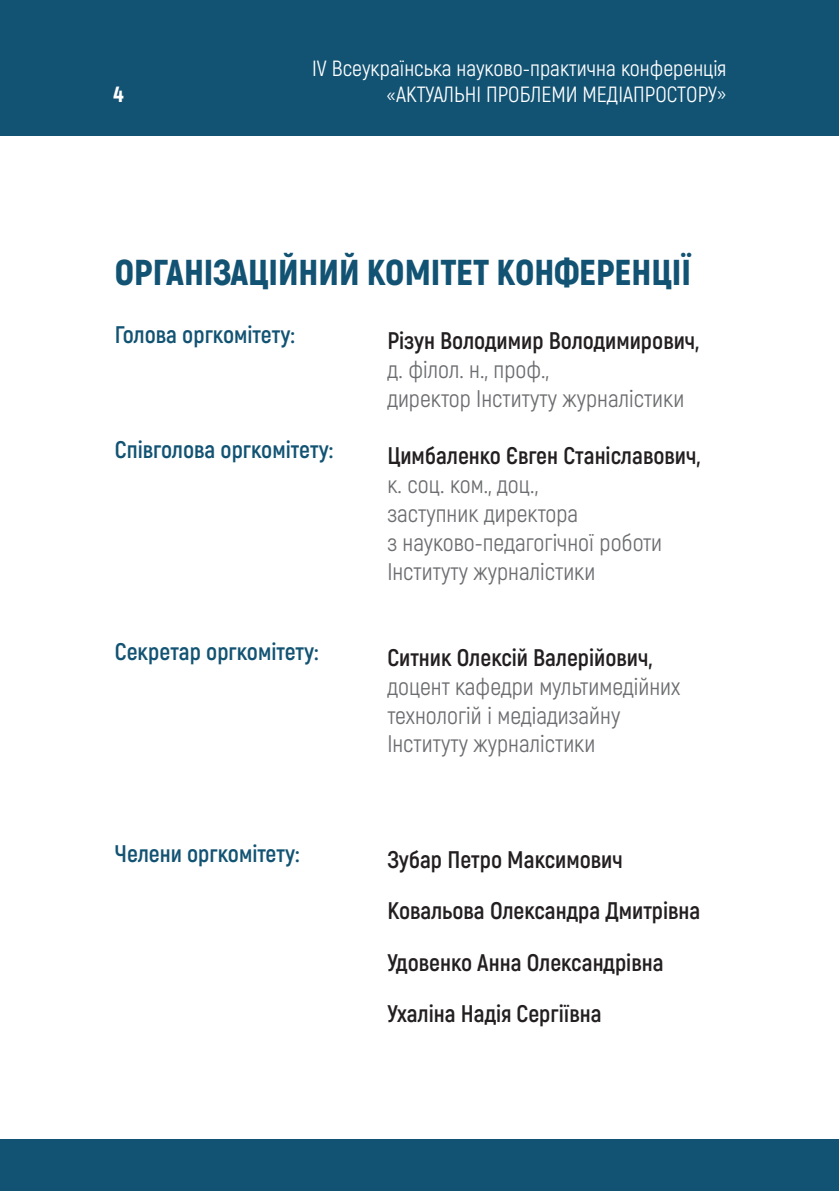
<style>
.page{position:relative;width:840px;height:1191px;background:#fff}
.page>*{position:absolute;margin:0;border:0;box-sizing:border-box;transform-origin:0 0}
.t1{font:900 36px "Akrobat";color:#125373}
.t2{font:24px/28.8px "Akrobat";color:#6c6d70}
.t3{font:700 24px/28.8px "Akrobat";color:#231f20}
.t4{font:700 24px "Akrobat";color:#125373}
.t5{font:22px "Akrobat";color:#fff}
.t6{font:900 22px "Akrobat";color:#fff}
.s1{font-weight:400;color:#6c6d70}
.s2{font-weight:700;color:#231f20}
</style>
<div class="page">
<div style="left:0;top:0;width:838px;height:136px;background:#125373"></div>
<div style="left:0;top:1140px;width:838px;height:51px;background:#125373"></div>
<p class="t5" style="left:312px;top:55px;width:415px">ІV Всеукраїнська науково-практична конференція</p>
<p class="t6" style="left:113px;top:80px;width:12px">4</p>
<p class="t5" style="left:386px;top:81px;width:341px">«АКТУАЛЬНІ ПРОБЛЕМИ МЕДІАПРОСТОРУ»</p>
<p class="t1" style="left:115px;top:249px;width:577px">ОРГАНІЗАЦІЙНИЙ КОМІТЕТ КОНФЕРЕНЦІЇ</p>
<p class="t4" style="left:115px;top:319px;width:181px">Голова оргкомітету:</p>
<p class="t3" style="left:387px;top:326px;width:313px">Різун Володимир Володимирович, <span class="s1">д. філол. н., проф.,</span></p>
<p class="t2" style="left:387px;top:384px;width:298px">директор Інституту журналістики</p>
<p class="t3" style="left:387px;top:441px;width:314px">Цимбаленко Євген Станіславович,</p>
<p class="t2" style="left:387px;top:470px;width:152px">к. соц. ком., доц.,</p>
<p class="t2" style="left:387px;top:499px;width:192px">заступник директора</p>
<p class="t2" style="left:387px;top:528px;width:276px">з науково-педагогічної роботи</p>
<p class="t2" style="left:387px;top:557px;width:209px">Інституту журналістики</p>
<p class="t4" style="left:115px;top:435px;width:219px">Співголова оргкомітету:</p>
<p class="t4" style="left:115px;top:636px;width:205px">Секретар оргкомітету:</p>
<p class="t4" style="left:115px;top:838px;width:186px">Челени оргкомітету:</p>
<p class="t2" style="left:387px;top:643px;width:294px"><span class="s2">Ситник Олексій Валерійович, </span>доцент кафедри мультимедійних технологій і медіадизайну</p>
<p class="t2" style="left:387px;top:729px;width:209px">Інституту журналістики</p>
<p class="t3" style="left:387px;top:845px;width:237px">Зубар Петро Максимович</p>
<p class="t3" style="left:387px;top:896px;width:314px">Ковальова Олександра Дмитрівна</p>
<p class="t3" style="left:387px;top:947px;width:277px">Удовенко Анна Олександрівна</p>
<p class="t3" style="left:387px;top:999px;width:216px">Ухаліна Надія Сергіївна</p>
</div>
